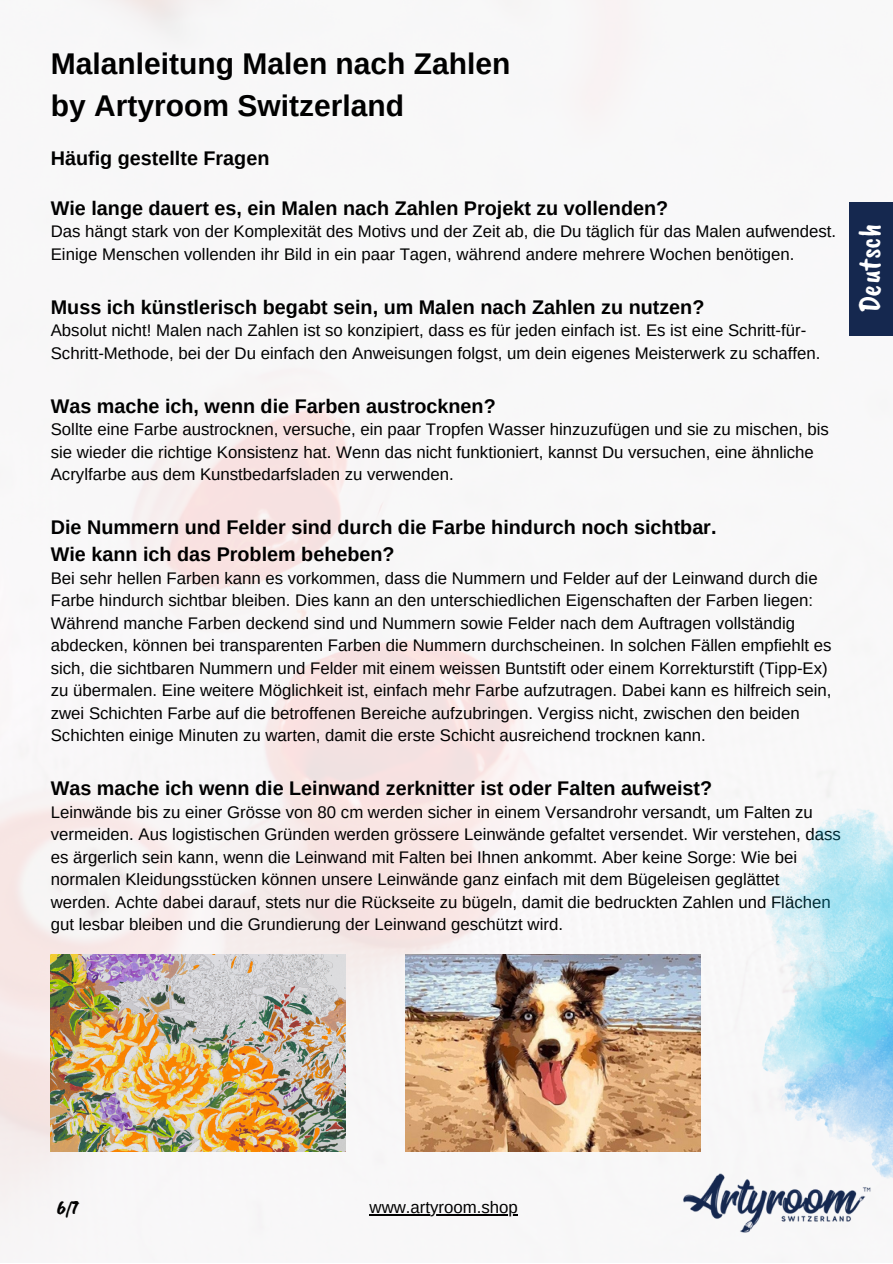
<style>
.page{position:relative;width:893px;height:1264px;background:#fff}
.page>*{position:absolute;margin:0;border:0;box-sizing:border-box;transform-origin:0 0}
.t1{font:31.65px "Caveat Brush";color:#fff}
.t2{font:700 30px/41.5px "Arimo";color:#000}
.t3{font:700 19.8px "Arimo";color:#000}
.t4{font:19.65px "Caveat Brush";color:#000}
.t5{font:16.8px/22.5px "Arimo";color:#000}
</style>
<div class="page">
<img style="left:0;top:0;width:892px;height:1262px">
<div style="left:848px;top:202px;width:44px;height:133px;background:#15284f"></div>
<img style="left:681px;top:1173px;width:192px;height:61px">
<img style="left:51px;top:954px;width:294px;height:197px">
<img style="left:760px;top:804px;width:132px;height:393px">
<hr style="left:369px;top:1214px;width:149px;height:1px;background:#000">
<img style="left:405px;top:954px;width:295px;height:197px">
<p class="t2" style="left:51px;top:43px;width:461px">Malanleitung Malen nach Zahlen by Artyroom Switzerland</p>
<p class="t3" style="left:51px;top:147px;width:220px">Häufig gestellte Fragen</p>
<p class="t3" style="left:51px;top:197px;width:619px">Wie lange dauert es, ein Malen nach Zahlen Projekt zu vollenden?</p>
<p class="t5" style="left:51px;top:220px;width:787px">Das hängt stark von der Komplexität des Motivs und der Zeit ab, die Du täglich für das Malen aufwendest.<br>Einige Menschen vollenden ihr Bild in ein paar Tagen, während andere mehrere Wochen benötigen.</p>
<p class="t3" style="left:51px;top:296px;width:655px">Muss ich künstlerisch begabt sein, um Malen nach Zahlen zu nutzen?</p>
<p class="t5" style="left:51px;top:319px;width:771px">Absolut nicht! Malen nach Zahlen ist so konzipiert, dass es für jeden einfach ist. Es ist eine Schritt-für-<br>Schritt-Methode, bei der Du einfach den Anweisungen folgst, um dein eigenes Meisterwerk zu schaffen.</p>
<p class="t3" style="left:51px;top:395px;width:446px">Was mache ich, wenn die Farben austrocknen?</p>
<p class="t5" style="left:51px;top:418px;width:779px">Sollte eine Farbe austrocknen, versuche, ein paar Tropfen Wasser hinzuzufügen und sie zu mischen, bis sie wieder die richtige Konsistenz hat. Wenn das nicht funktioniert, kannst Du versuchen, eine ähnliche<br>Acrylfarbe aus dem Kunstbedarfsladen zu verwenden.</p>
<p class="t3" style="left:51px;top:516px;width:667px">Die Nummern und Felder sind durch die Farbe hindurch noch sichtbar.</p>
<p class="t3" style="left:51px;top:543px;width:345px">Wie kann ich das Problem beheben?</p>
<p class="t5" style="left:51px;top:566px;width:782px">Bei sehr hellen Farben kann es vorkommen, dass die Nummern und Felder auf der Leinwand durch die Farbe hindurch sichtbar bleiben. Dies kann an den unterschiedlichen Eigenschaften der Farben liegen:<br>Während manche Farben deckend sind und Nummern sowie Felder nach dem Auftragen vollständig abdecken, können bei transparenten Farben die Nummern durchscheinen. In solchen Fällen empfiehlt es sich, die sichtbaren Nummern und Felder mit einem weissen Buntstift oder einem Korrekturstift (Tipp-Ex) zu übermalen. Eine weitere Möglichkeit ist, einfach mehr Farbe aufzutragen. Dabei kann es hilfreich sein, zwei Schichten Farbe auf die betroffenen Bereiche aufzubringen. Vergiss nicht, zwischen den beiden Schichten einige Minuten zu warten, damit die erste Schicht ausreichend trocknen kann.</p>
<p class="t3" style="left:51px;top:777px;width:662px">Was mache ich wenn die Leinwand zerknitter ist oder Falten aufweist?</p>
<p class="t5" style="left:51px;top:800px;width:791px">Leinwände bis zu einer Grösse von 80 cm werden sicher in einem Versandrohr versandt, um Falten zu vermeiden. Aus logistischen Gründen werden grössere Leinwände gefaltet versendet. Wir verstehen, dass es ärgerlich sein kann, wenn die Leinwand mit Falten bei Ihnen ankommt. Aber keine Sorge: Wie bei normalen Kleidungsstücken können unsere Leinwände ganz einfach mit dem Bügeleisen geglättet werden. Achte dabei darauf, stets nur die Rückseite zu bügeln, damit die bedruckten Zahlen und Flächen gut lesbar bleiben und die Grundierung der Leinwand geschützt wird.</p>
<p class="t1" style="left:849px;top:313px;width:91px;rotate:-90deg">Deutsch</p>
<p class="t4" style="left:57px;top:1195px;width:24px">6/7</p>
<p class="t5" style="left:369px;top:1195px;width:150px">www.artyroom.shop</p>
</div>
